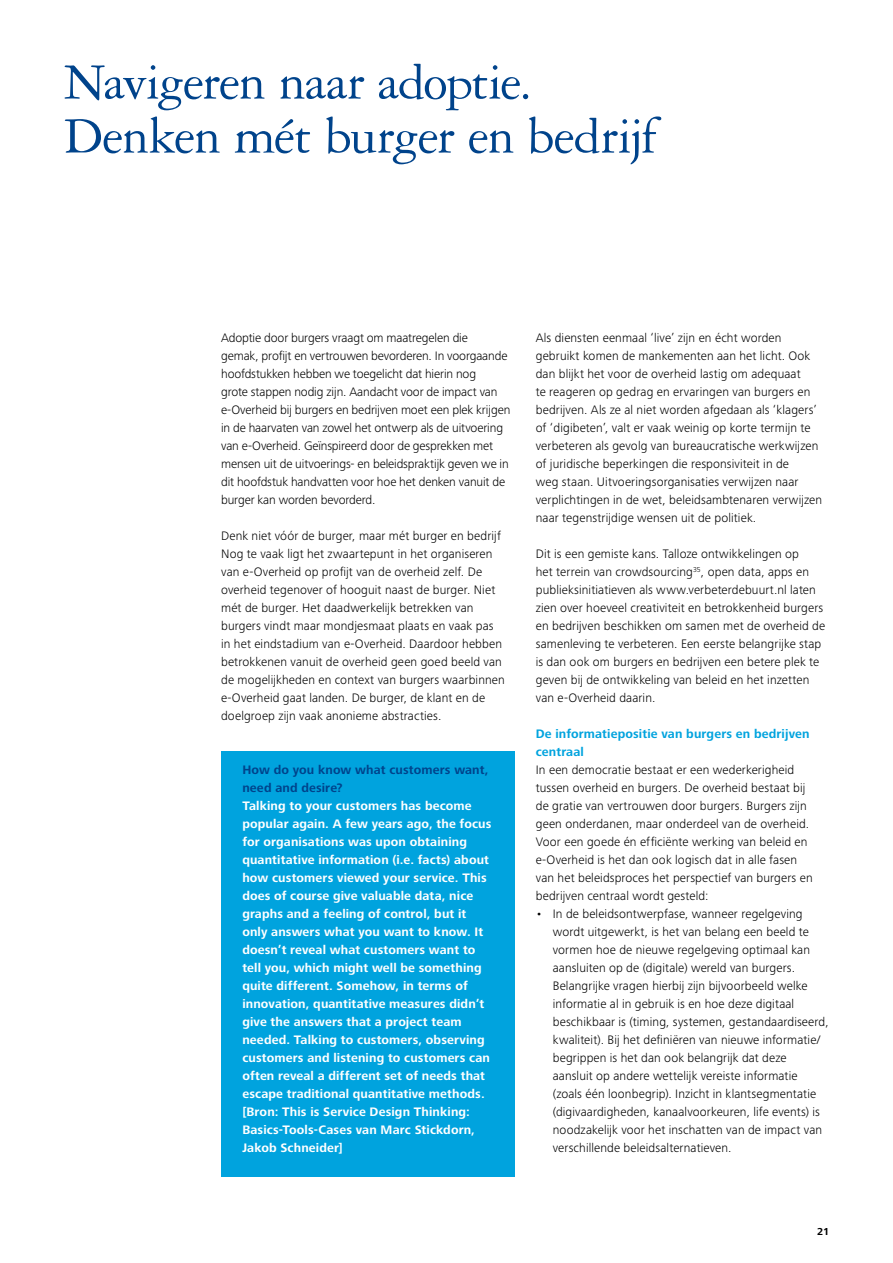
<style>
.page{position:relative;width:893px;height:1263px;background:#fff}
.page>*{position:absolute;margin:0;border:0;box-sizing:border-box;transform-origin:0 0}
.t1{font:54px/54px "Garamond 3 LT Std";letter-spacing:-.025em;color:#00438b}
.t2{font:300 12.75px/18px "Frutiger Next Pro";letter-spacing:.01em;color:#000}
.t3{font:700 12.75px/18px "Frutiger Next Pro";letter-spacing:.01em;color:#fff}
.t4{font:300 12.75px/18px "Frutiger Next Pro";letter-spacing:-.01em;color:#000}
.t5{font:700 12.75px/18px "Frutiger Next Pro";letter-spacing:.01em;color:#00a3de}
.t6{font:700 12.75px/18px "Frutiger Next Pro";letter-spacing:.01em;color:#00438b}
.t7{font:700 10.5px "Frutiger Next Pro";color:#000}
</style>
<div class="page">
<div style="left:221px;top:751px;width:293px;height:426px;background:#00a3de"></div>
<h1 class="t1" style="left:64px;top:55px;width:594px">Navigeren naar adoptie.<br>Denken mét burger en bedrijf</h1>
<p class="t4" style="left:221px;top:329px;width:291px">Adoptie door burgers vraagt om maatregelen die<br>gemak, profijt en vertrouwen bevorderen. In voorgaande hoofdstukken hebben we toegelicht dat hierin nog<br>grote stappen nodig zijn. Aandacht voor de impact van e-Overheid bij burgers en bedrijven moet een plek krijgen in de haarvaten van zowel het ontwerp als de uitvoering van e-Overheid. Geïnspireerd door de gesprekken met mensen uit de uitvoerings- en beleidspraktijk geven we in dit hoofdstuk handvatten voor hoe het denken vanuit de burger kan worden bevorderd.</p>
<p class="t2" style="left:221px;top:527px;width:285px">Denk niet vóór de burger, maar mét burger en bedrijf Nog te vaak ligt het zwaartepunt in het organiseren van e-Overheid op profijt van de overheid zelf. De overheid tegenover of hooguit naast de burger. Niet mét de burger. Het daadwerkelijk betrekken van burgers vindt maar mondjesmaat plaats en vaak pas in het eindstadium van e-Overheid. Daardoor hebben betrokkenen vanuit de overheid geen goed beeld van de mogelijkheden en context van burgers waarbinnen e-Overheid gaat landen. De burger, de klant en de doelgroep zijn vaak anonieme abstracties.</p>
<p class="t6" style="left:242px;top:761px;width:248px">How do you know what customers want, need and desire?</p>
<p class="t3" style="left:242px;top:797px;width:251px">Talking to your customers has become popular again. A few years ago, the focus for organisations was upon obtaining quantitative information (i.e. facts) about how customers viewed your service. This does of course give valuable data, nice graphs and a feeling of control, but it only answers what you want to know. It doesn’t reveal what customers want to tell you, which might well be something quite different. Somehow, in terms of innovation, quantitative measures didn’t give the answers that a project team needed. Talking to customers, observing customers and listening to customers can often reveal a different set of needs that escape traditional quantitative methods. [Bron: This is Service Design Thinking:<br>Basics-Tools-Cases van Marc Stickdorn, Jakob Schneider]</p>
<p class="t2" style="left:536px;top:329px;width:288px">Als diensten eenmaal ‘live’ zijn en écht worden gebruikt komen de mankementen aan het licht. Ook dan blijkt het voor de overheid lastig om adequaat<br>te reageren op gedrag en ervaringen van burgers en bedrijven. Als ze al niet worden afgedaan als ‘klagers’ of ‘digibeten’, valt er vaak weinig op korte termijn te verbeteren als gevolg van bureaucratische werkwijzen of juridische beperkingen die responsiviteit in de<br>weg staan. Uitvoeringsorganisaties verwijzen naar verplichtingen in de wet, beleidsambtenaren verwijzen naar tegenstrijdige wensen uit de politiek.</p>
<p class="t2" style="left:536px;top:545px;width:291px">Dit is een gemiste kans. Talloze ontwikkelingen op<br>het terrein van crowdsourcing<sup>35</sup>, open data, apps en publieksinitiatieven als www.verbeterdebuurt.nl laten zien over hoeveel creativiteit en betrokkenheid burgers en bedrijven beschikken om samen met de overheid de samenleving te verbeteren. Een eerste belangrijke stap is dan ook om burgers en bedrijven een betere plek te geven bij de ontwikkeling van beleid en het inzetten van e-Overheid daarin.</p>
<p class="t5" style="left:536px;top:725px;width:275px">De informatiepositie van burgers en bedrijven centraal</p>
<p class="t2" style="left:536px;top:761px;width:278px">In een democratie bestaat er een wederkerigheid tussen overheid en burgers. De overheid bestaat bij de gratie van vertrouwen door burgers. Burgers zijn geen onderdanen, maar onderdeel van de overheid.<br>Voor een goede én efficiënte werking van beleid en e-Overheid is het dan ook logisch dat in alle fasen van het beleidsproces het perspectief van burgers en bedrijven centraal wordt gesteld:</p>
<p class="t2" style="left:553px;top:905px;width:277px;text-indent:-17px">• In de beleidsontwerpfase, wanneer regelgeving wordt uitgewerkt, is het van belang een beeld te vormen hoe de nieuwe regelgeving optimaal kan aansluiten op de (digitale) wereld van burgers.<br>Belangrijke vragen hierbij zijn bijvoorbeeld welke informatie al in gebruik is en hoe deze digitaal beschikbaar is (timing, systemen, gestandaardiseerd, kwaliteit). Bij het definiëren van nieuwe informatie/ begrippen is het dan ook belangrijk dat deze aansluit op andere wettelijk vereiste informatie (zoals één loonbegrip). Inzicht in klantsegmentatie (digivaardigheden, kanaalvoorkeuren, life events) is noodzakelijk voor het inschatten van de impact van verschillende beleidsalternatieven.</p>
<p class="t7" style="left:817px;top:1225px;width:14px">21</p>
</div>
